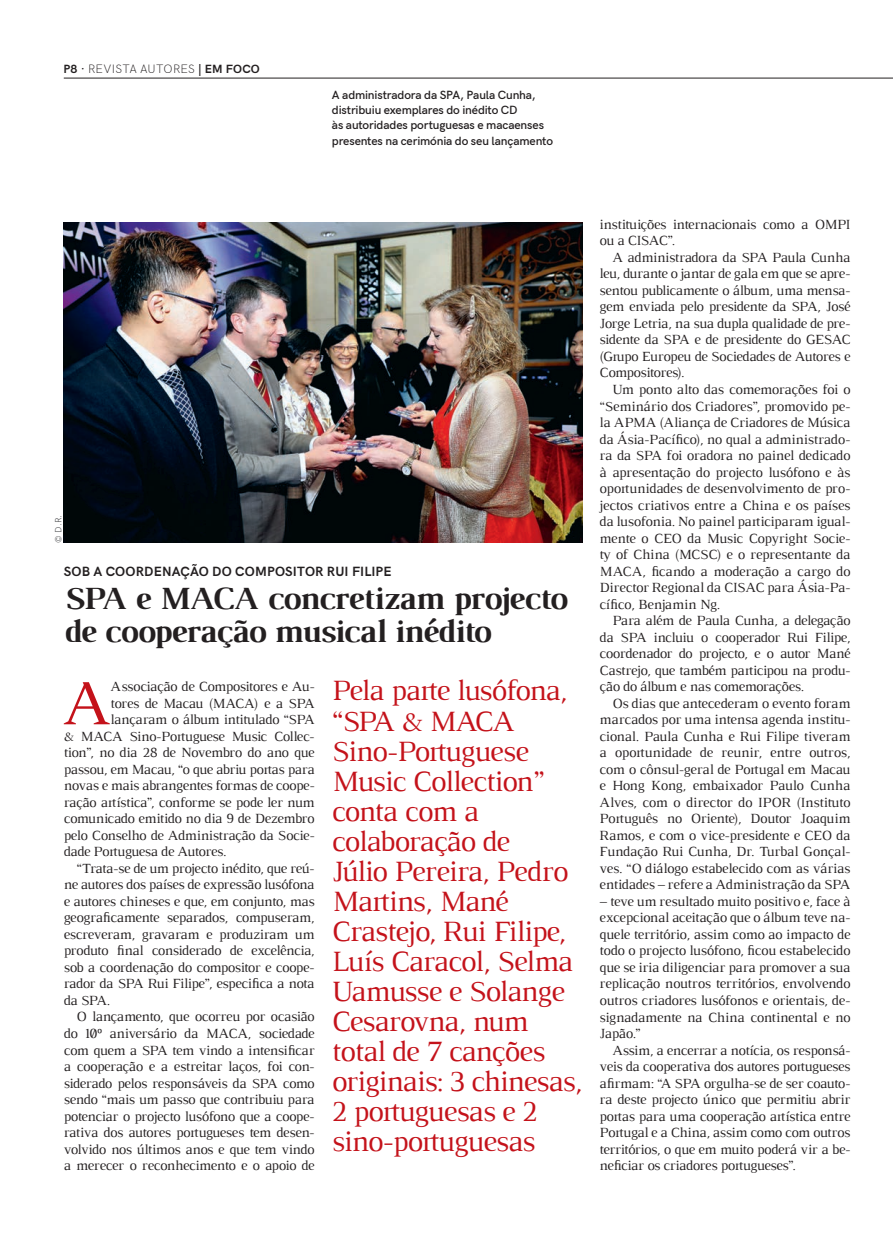
<style>
.page{position:relative;width:893px;height:1234px;background:#fff}
.page>*{position:absolute;margin:0;border:0;box-sizing:border-box;transform-origin:0 0}
.t1{font:65.7px "Luthier";color:#c4121a}
.t2{font:700 33px/33px "Luthier";letter-spacing:-.03em;color:#231f20}
.t3{font:30px/30px "Luthier";letter-spacing:-.04em;color:#c4121a}
.t4{font:14.25px/16.5px "Luthier";letter-spacing:-.03em;color:#231f20;text-align:justify}
.t5{font:700 13.5px "HK Grotesk";letter-spacing:.01em;color:#231f20}
.t6{font:600 12px/15px "HK Grotesk";letter-spacing:-.01em;color:#231f20}
.t7{font:300 12px "HK Grotesk";letter-spacing:.02em;color:#231f20}
.t8{font:9px "HK Grotesk";color:#57585a}
.s1{font-weight:700}
</style>
<div class="page">
<hr style="left:64px;top:78px;width:829px;height:1px;background:#231f20">
<img style="left:64px;top:222px;width:519px;height:320px">
<p class="t7" style="left:64px;top:61px;width:198px"><span class="s1">P8</span> · REVISTA AUTORES <span class="s1">| EM FOCO</span></p>
<p class="t6" style="left:332px;top:89px;width:223px">A administradora da SPA, Paula Cunha, distribuiu exemplares do inédito CD<br>às autoridades portuguesas e macaenses presentes na cerimónia do seu lançamento</p>
<p class="t8" style="left:55px;top:542px;width:29px;rotate:-90deg">© D.R.</p>
<p class="t5" style="left:64px;top:565px;width:329px">SOB A COORDENAÇÃO DO COMPOSITOR RUI FILIPE</p>
<h2 class="t2" style="left:64px;top:583px;width:504px">SPA e MACA concretizam projecto de cooperação musical inédito</h2>
<h1 class="t1" style="left:62px;top:679px;width:50px">A</h1>
<p class="t4" style="left:111px;top:677px;width:206px">Associação de Compositores e Au-</p>
<p class="t3" style="left:332px;top:675px;width:252px">Pela parte lusófona, “SPA &amp; MACA<br>Sino-Portuguese<br>Music Collection” conta com a colaboração de<br>Júlio Pereira, Pedro<br>Martins, Mané<br>Crastejo, Rui Filipe,<br>Luís Caracol, Selma<br>Uamusse e Solange<br>Cesarovna, num total de 7 canções originais: 3 chinesas,<br>2 portuguesas e 2 sino-portuguesas</p>
<p class="t4" style="left:111px;top:694px;width:205px">tores de Macau (MACA) e a SPA</p>
<p class="t4" style="left:111px;top:710px;width:206px">lançaram o álbum intitulado “SPA</p>
<p class="t4" style="left:64px;top:727px;width:252px">&amp; MACA Sino-Portuguese Music Collec-</p>
<p class="t4" style="left:64px;top:743px;width:252px">tion”, no dia 28 de Novembro do ano que</p>
<p class="t4" style="left:64px;top:760px;width:252px">passou, em Macau, “o que abriu portas para</p>
<p class="t4" style="left:64px;top:777px;width:252px">novas e mais abrangentes formas de coope-</p>
<p class="t4" style="left:64px;top:793px;width:252px">ração artística”, conforme se pode ler num</p>
<p class="t4" style="left:64px;top:810px;width:252px">comunicado emitido no dia 9 de Dezembro</p>
<p class="t4" style="left:64px;top:826px;width:252px">pelo Conselho de Administração da Socie-</p>
<p class="t4" style="left:64px;top:843px;width:164px">dade Portuguesa de Autores.</p>
<p class="t4" style="left:77px;top:859px;width:240px">“Trata-se de um projecto inédito, que reú-</p>
<p class="t4" style="left:64px;top:876px;width:252px">ne autores dos países de expressão lusófona</p>
<p class="t4" style="left:64px;top:892px;width:252px">e autores chineses e que, em conjunto, mas</p>
<p class="t4" style="left:64px;top:909px;width:252px">geograficamente separados, compuseram,</p>
<p class="t4" style="left:64px;top:925px;width:252px">escreveram, gravaram e produziram um</p>
<p class="t4" style="left:64px;top:942px;width:252px">produto final considerado de excelência,</p>
<p class="t4" style="left:64px;top:958px;width:252px">sob a coordenação do compositor e coope-</p>
<p class="t4" style="left:64px;top:975px;width:252px">rador da SPA Rui Filipe”, especifica a nota</p>
<p class="t4" style="left:64px;top:991px;width:48px">da SPA.</p>
<p class="t4" style="left:77px;top:1008px;width:240px">O lançamento, que ocorreu por ocasião</p>
<p class="t4" style="left:64px;top:1024px;width:252px">do 10º aniversário da MACA, sociedade</p>
<p class="t4" style="left:64px;top:1041px;width:252px">com quem a SPA tem vindo a intensificar</p>
<p class="t4" style="left:64px;top:1057px;width:252px">a cooperação e a estreitar laços, foi con-</p>
<p class="t4" style="left:64px;top:1074px;width:252px">siderado pelos responsáveis da SPA como</p>
<p class="t4" style="left:64px;top:1090px;width:252px">sendo “mais um passo que contribuiu para</p>
<p class="t4" style="left:64px;top:1107px;width:252px">potenciar o projecto lusófono que a coope-</p>
<p class="t4" style="left:64px;top:1123px;width:252px">rativa dos autores portugueses tem desen-</p>
<p class="t4" style="left:64px;top:1140px;width:252px">volvido nos últimos anos e que tem vindo</p>
<p class="t4" style="left:64px;top:1156px;width:252px">a merecer o reconhecimento e o apoio de</p>
<p class="t4" style="left:600px;top:215px;width:252px">instituições internacionais como a OMPI ou a CISAC”.</p>
<p class="t4" style="left:600px;top:249px;width:252px;text-indent:13px">A administradora da SPA Paula Cunha leu, durante o jantar de gala em que se apre&shy;sentou publicamente o álbum, uma mensa&shy;gem enviada pelo presidente da SPA, José Jorge Letria, na sua dupla qualidade de pre&shy;sidente da SPA e de presidente do GESAC (Grupo Europeu de Sociedades de Autores e Compositores).</p>
<p class="t4" style="left:600px;top:381px;width:252px;text-indent:13px">Um ponto alto das comemorações foi o “Seminário dos Criadores”, promovido pe&shy;la APMA (Aliança de Criadores de Música da Ásia-Pacífico), no qual a administrado&shy;ra da SPA foi oradora no painel dedicado à apresentação do projecto lusófono e às oportunidades de desenvolvimento de pro&shy;jectos criativos entre a China e os países da lusofonia. No painel participaram igual&shy;mente o CEO da Music Copyright Socie&shy;ty of China (MCSC) e o representante da MACA, ficando a moderação a cargo do Director Regional da CISAC para Ásia-Pa&shy;cífico, Benjamin Ng.</p>
<p class="t4" style="left:600px;top:612px;width:252px;text-indent:13px">Para além de Paula Cunha, a delegação da SPA incluiu o cooperador Rui Filipe, coordenador do projecto, e o autor Mané Castrejo, que também participou na produ&shy;ção do álbum e nas comemorações.</p>
<p class="t4" style="left:600px;top:694px;width:252px;text-indent:13px">Os dias que antecederam o evento foram marcados por uma intensa agenda institu&shy;cional. Paula Cunha e Rui Filipe tiveram a oportunidade de reunir, entre outros, com o cônsul-geral de Portugal em Macau e Hong Kong, embaixador Paulo Cunha Alves, com o director do IPOR (Instituto Português no Oriente), Doutor Joaquim Ramos, e com o vice-presidente e CEO da Fundação Rui Cunha, Dr. Turbal Gonçal&shy;ves. “O diálogo estabelecido com as várias entidades – refere a Administração da SPA</p>
<p class="t4" style="left:600px;top:892px;width:252px">– teve um resultado muito positivo e, face à excepcional aceitação que o álbum teve na&shy;quele território, assim como ao impacto de todo o projecto lusófono, ficou estabelecido que se iria diligenciar para promover a sua replicação noutros territórios, envolvendo outros criadores lusófonos e orientais, de&shy;signadamente na China continental e no Japão.”</p>
<p class="t4" style="left:600px;top:1041px;width:252px;text-indent:13px">Assim, a encerrar a notícia, os responsá&shy;veis da cooperativa dos autores portugueses afirmam: “A SPA orgulha-se de ser coauto&shy;ra deste projecto único que permitiu abrir portas para uma cooperação artística entre Portugal e a China, assim como com outros territórios, o que em muito poderá vir a be&shy;neficiar os criadores portugueses”.</p>
</div>
